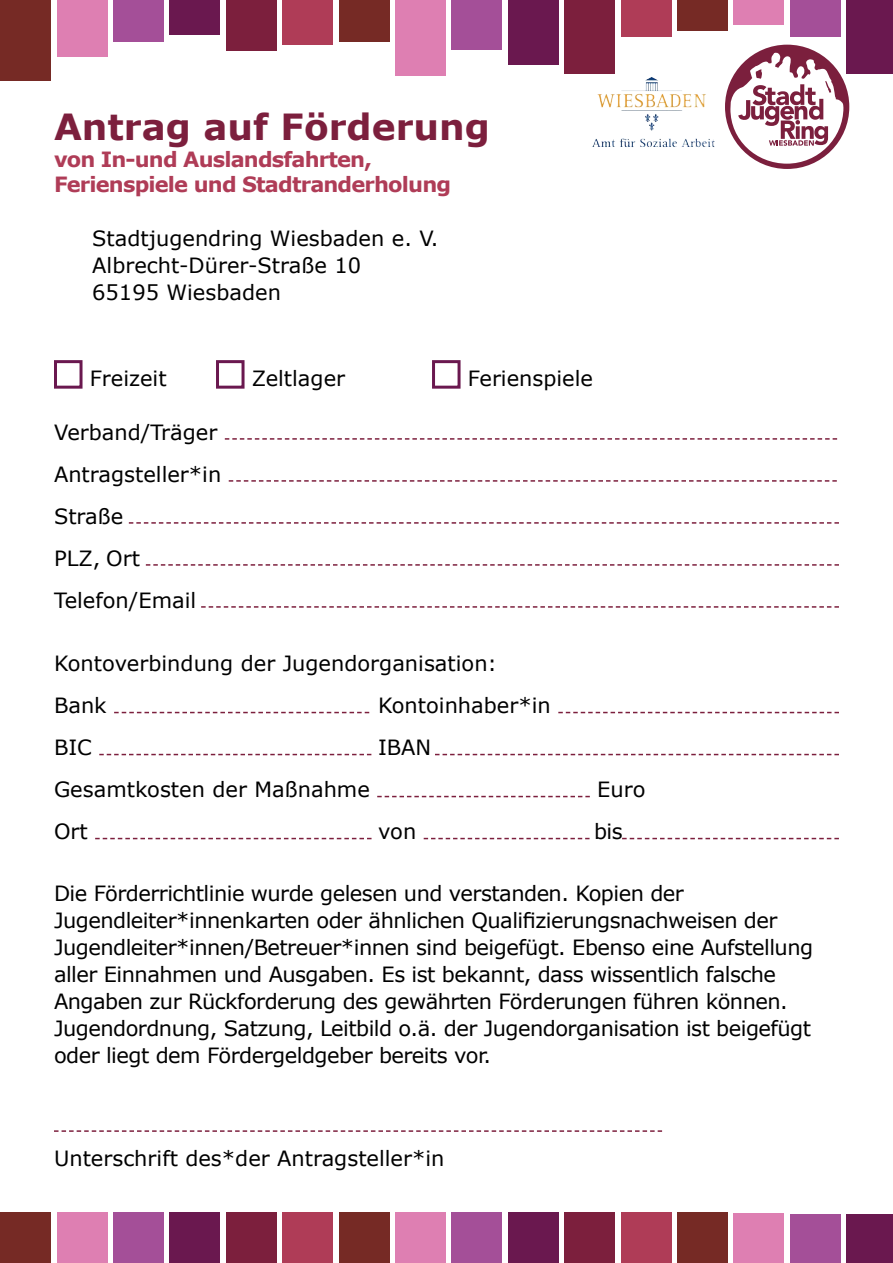
<style>
.page{position:relative;width:893px;height:1263px;background:#fff}
.page>*{position:absolute;margin:0;border:0;box-sizing:border-box;transform-origin:0 0}
.t1{font:700 36px "Verdana";color:#7c1f3d}
.t2{font:21px/27px "Verdana";letter-spacing:-.025em;color:#000}
.t3{font:21px "Verdana";color:#000}
.t4{font:700 21px/25.2px "Verdana";letter-spacing:-.04em;color:#af3c57}
</style>
<div class="page">
<div style="left:621px;top:0;width:50px;height:36px;background:#af3c57"></div>
<div style="left:282px;top:0;width:51px;height:45px;background:#af3c57"></div>
<div style="left:677px;top:0;width:51px;height:30px;background:#762a25"></div>
<div style="left:339px;top:0;width:50px;height:41px;background:#762a25"></div>
<div style="left:734px;top:0;width:50px;height:24px;background:#de7fb2"></div>
<div style="left:395px;top:0;width:51px;height:76px;background:#de7fb2"></div>
<div style="left:790px;top:0;width:50px;height:36px;background:#a44f98"></div>
<div style="left:452px;top:0;width:50px;height:50px;background:#a44f98"></div>
<div style="left:846px;top:0;width:47px;height:74px;background:#6a184f"></div>
<div style="left:508px;top:0;width:50px;height:64px;background:#6a184f"></div>
<div style="left:564px;top:0;width:51px;height:74px;background:#7c1f3d"></div>
<div style="left:0;top:0;width:51px;height:81px;background:#762a25"></div>
<div style="left:57px;top:0;width:50px;height:56px;background:#de7fb2"></div>
<div style="left:113px;top:0;width:51px;height:41px;background:#a44f98"></div>
<div style="left:170px;top:0;width:50px;height:35px;background:#6a184f"></div>
<div style="left:226px;top:0;width:51px;height:50px;background:#7c1f3d"></div>
<div style="left:621px;top:1212px;width:50px;height:51px;background:#af3c57"></div>
<div style="left:282px;top:1212px;width:51px;height:51px;background:#af3c57"></div>
<div style="left:677px;top:1212px;width:51px;height:51px;background:#762a25"></div>
<div style="left:339px;top:1212px;width:50px;height:51px;background:#762a25"></div>
<div style="left:734px;top:1214px;width:50px;height:49px;background:#de7fb2"></div>
<div style="left:395px;top:1212px;width:51px;height:51px;background:#de7fb2"></div>
<div style="left:790px;top:1214px;width:50px;height:49px;background:#a44f98"></div>
<div style="left:452px;top:1212px;width:50px;height:51px;background:#a44f98"></div>
<div style="left:846px;top:1214px;width:47px;height:49px;background:#6a184f"></div>
<div style="left:508px;top:1212px;width:50px;height:51px;background:#6a184f"></div>
<div style="left:564px;top:1212px;width:51px;height:51px;background:#7c1f3d"></div>
<div style="left:0;top:1212px;width:51px;height:51px;background:#762a25"></div>
<div style="left:57px;top:1212px;width:50px;height:51px;background:#de7fb2"></div>
<div style="left:113px;top:1212px;width:51px;height:51px;background:#a44f98"></div>
<div style="left:170px;top:1212px;width:50px;height:51px;background:#6a184f"></div>
<div style="left:226px;top:1212px;width:51px;height:51px;background:#7c1f3d"></div>
<div style="left:54px;top:360px;width:29px;height:29px;border:3px solid #6a184f"></div>
<div style="left:216px;top:360px;width:29px;height:29px;border:3px solid #6a184f"></div>
<div style="left:432px;top:360px;width:29px;height:29px;border:3px solid #6a184f"></div>
<svg style="left:225px;top:438px;width:612px;height:2px"></svg>
<svg style="left:229px;top:480px;width:608px;height:2px"></svg>
<svg style="left:129px;top:522px;width:710px;height:2px"></svg>
<svg style="left:146px;top:564px;width:693px;height:2px"></svg>
<svg style="left:201px;top:606px;width:638px;height:2px"></svg>
<svg style="left:114px;top:712px;width:255px;height:1px"></svg>
<svg style="left:558px;top:712px;width:281px;height:1px"></svg>
<svg style="left:99px;top:754px;width:272px;height:1px"></svg>
<svg style="left:435px;top:754px;width:404px;height:1px"></svg>
<svg style="left:377px;top:796px;width:213px;height:1px"></svg>
<svg style="left:95px;top:838px;width:277px;height:1px"></svg>
<svg style="left:424px;top:838px;width:165px;height:1px"></svg>
<svg style="left:622px;top:838px;width:217px;height:1px"></svg>
<svg style="left:54px;top:1130px;width:608px;height:2px"></svg>
<svg style="left:725px;top:45px;width:124px;height:124px"></svg>
<img style="left:602px;top:77px;width:104px;height:31px">
<p class="t1" style="left:54px;top:102px;width:437px">Antrag auf Förderung</p>
<p class="t4" style="left:54px;top:147px;width:399px">von In-und Auslandsfahrten,<br>Ferienspiele und Stadtranderholung</p>
<p class="t3" style="left:92px;top:225px;width:348px">Stadtjugendring Wiesbaden e. V.</p>
<p class="t3" style="left:92px;top:252px;width:270px">Albrecht-Dürer-Straße 10</p>
<p class="t3" style="left:92px;top:279px;width:190px">65195 Wiesbaden</p>
<p class="t3" style="left:90px;top:365px;width:78px">Freizeit</p>
<p class="t3" style="left:252px;top:365px;width:95px">Zeltlager</p>
<p class="t3" style="left:468px;top:365px;width:127px">Ferienspiele</p>
<p class="t3" style="left:54px;top:419px;width:165px">Verband/Träger</p>
<p class="t3" style="left:54px;top:461px;width:169px">Antragsteller*in</p>
<p class="t2" style="left:54px;top:503px;width:71px">Straße</p>
<p class="t2" style="left:54px;top:545px;width:87px">PLZ, Ort</p>
<p class="t3" style="left:54px;top:587px;width:144px">Telefon/Email</p>
<p class="t3" style="left:54px;top:650px;width:445px">Kontoverbindung der Jugendorganisation:</p>
<p class="t2" style="left:54px;top:692px;width:54px">Bank</p>
<p class="t3" style="left:378px;top:692px;width:174px">Kontoinhaber*in</p>
<p class="t2" style="left:54px;top:734px;width:39px">BIC</p>
<p class="t2" style="left:378px;top:734px;width:55px">IBAN</p>
<p class="t3" style="left:54px;top:776px;width:317px">Gesamtkosten der Maßnahme</p>
<p class="t2" style="left:597px;top:776px;width:50px">Euro</p>
<p class="t2" style="left:54px;top:818px;width:35px">Ort</p>
<p class="t2" style="left:378px;top:818px;width:40px">von</p>
<p class="t2" style="left:594px;top:818px;width:30px">bis</p>
<p class="t2" style="left:54px;top:880px;width:761px">Die Förderrichtlinie wurde gelesen und verstanden. Kopien der Jugendleiter*innenkarten oder ähnlichen Qualifizierungsnachweisen der Jugendleiter*innen/Betreuer*innen sind beigefügt. Ebenso eine Aufstellung aller Einnahmen und Ausgaben. Es ist bekannt, dass wissentlich falsche Angaben zur Rückforderung des gewährten Förderungen führen können.<br>Jugendordnung, Satzung, Leitbild o.ä. der Jugendorganisation ist beigefügt oder liegt dem Fördergeldgeber bereits vor.</p>
<p class="t3" style="left:54px;top:1145px;width:392px">Unterschrift des*der Antragsteller*in</p>
</div>
